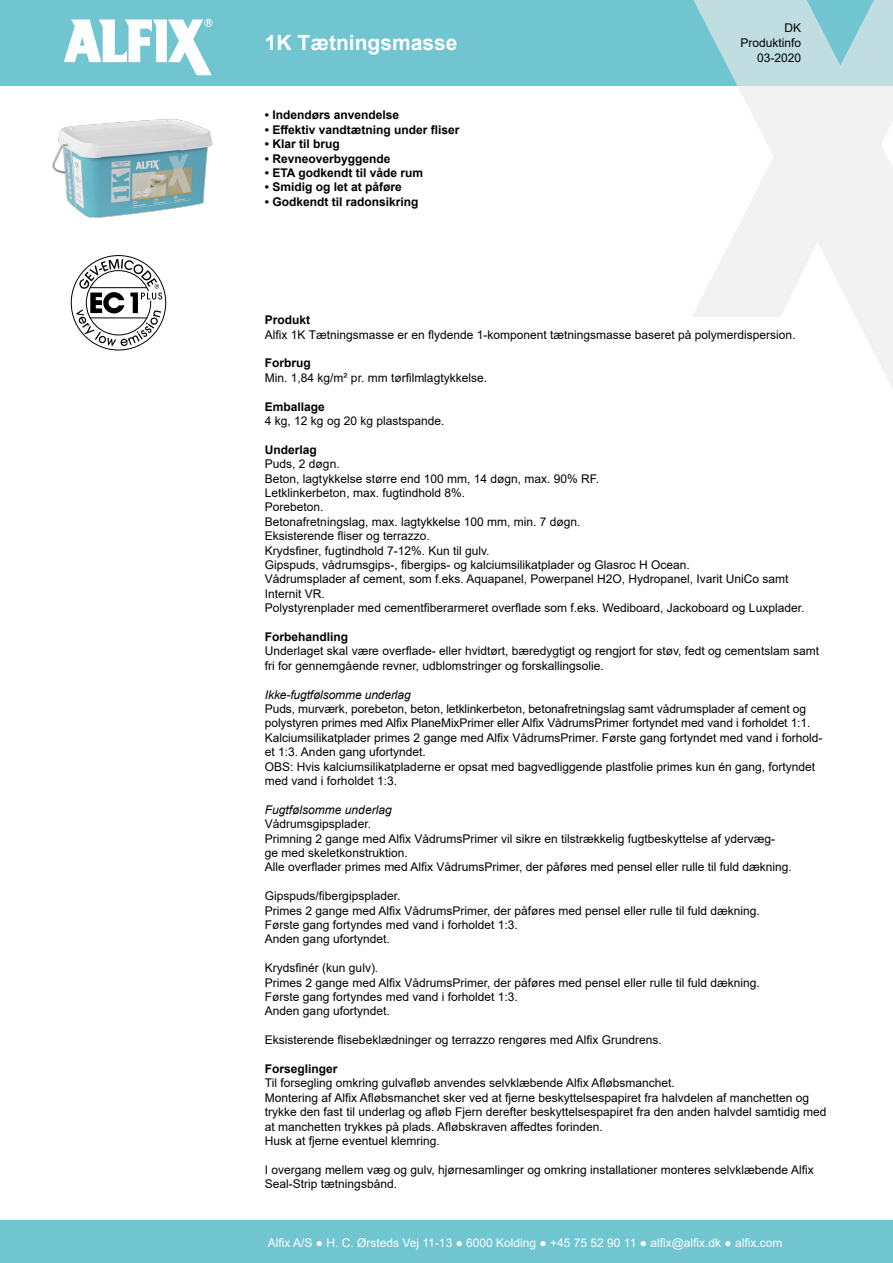
<style>
.page{position:relative;width:893px;height:1263px;background:#fff}
.page>*{position:absolute;margin:0;border:0;box-sizing:border-box;transform-origin:0 0}
.t1{font:700 21px "Arial";color:#fff}
.Brødtekst{font:12px/14.4px "Arial";color:#000}
.Brødtekst-2{font:700 12px "Arial";color:#000}
.t2{font:12px "Arial";color:#fff}
.Brødtekst-3{font:italic 12px "Arial";letter-spacing:-.01em;color:#000}
</style>
<div class="page">
<div style="left:0;top:0;width:893px;height:85px;background:#70c5d0"></div>
<div style="left:0;top:1220px;width:893px;height:43px;background:#70c5d0"></div>
<svg style="left:691px;top:0;width:202px;height:388px"></svg>
<svg style="left:64px;top:19px;width:149px;height:56px"></svg>
<img style="left:52px;top:119px;width:161px;height:99px">
<svg style="left:71px;top:255px;width:95px;height:95px"></svg>
<p class="t1" style="left:265px;top:28px;width:194px">1K Tætningsmasse</p>
<p class="Brødtekst-2" style="left:265px;top:107px;width:136px">• Indendørs anvendelse</p>
<p class="Brødtekst-2" style="left:265px;top:121px;width:196px">• Effektiv vandtætning under fliser</p>
<p class="Brødtekst-2" style="left:265px;top:135px;width:76px">• Klar til brug</p>
<p class="Brødtekst-2" style="left:265px;top:150px;width:127px">• Revneoverbyggende</p>
<p class="Brødtekst-2" style="left:265px;top:164px;width:160px">• ETA godkendt til våde rum</p>
<p class="Brødtekst-2" style="left:265px;top:179px;width:138px">• Smidig og let at påføre</p>
<p class="Brødtekst-2" style="left:265px;top:193px;width:155px">• Godkendt til radonsikring</p>
<p class="Brødtekst" style="left:785px;top:20px;width:18px">DK</p>
<p class="Brødtekst" style="left:741px;top:35px;width:62px">Produktinfo</p>
<p class="Brødtekst" style="left:757px;top:50px;width:46px">03-2020</p>
<p class="Brødtekst-2" style="left:265px;top:311px;width:47px">Produkt</p>
<p class="Brødtekst" style="left:265px;top:327px;width:532px">Alfix 1K Tætningsmasse er en flydende 1-komponent tætningsmasse baseret på polymerdispersion.</p>
<p class="Brødtekst-2" style="left:265px;top:355px;width:47px">Forbrug</p>
<p class="Brødtekst" style="left:265px;top:370px;width:224px">Min. 1,84 kg/m² pr. mm tørfilmlagtykkelse.</p>
<p class="Brødtekst-2" style="left:265px;top:398px;width:62px">Emballage</p>
<p class="Brødtekst" style="left:265px;top:413px;width:181px">4 kg, 12 kg og 20 kg plastspande.</p>
<p class="Brødtekst-2" style="left:265px;top:441px;width:54px">Underlag</p>
<p class="Brødtekst" style="left:265px;top:457px;width:76px">Puds, 2 døgn.</p>
<p class="Brødtekst" style="left:265px;top:471px;width:336px">Beton, lagtykkelse større end 100 mm, 14 døgn, max. 90% RF.</p>
<p class="Brødtekst" style="left:265px;top:485px;width:202px">Letklinkerbeton, max. fugtindhold 8%.</p>
<p class="Brødtekst" style="left:265px;top:500px;width:60px">Porebeton.</p>
<p class="Brødtekst" style="left:265px;top:514px;width:317px">Betonafretningslag, max. lagtykkelse 100 mm, min. 7 døgn.</p>
<p class="Brødtekst" style="left:265px;top:529px;width:166px">Eksisterende fliser og terrazzo.</p>
<p class="Brødtekst" style="left:265px;top:543px;width:226px">Krydsfiner, fugtindhold 7-12%. Kun til gulv.</p>
<p class="Brødtekst" style="left:265px;top:557px;width:426px">Gipspuds, vådrumsgips-, fibergips- og kalciumsilikatplader og Glasroc H Ocean.</p>
<p class="Brødtekst" style="left:265px;top:572px;width:525px">Vådrumsplader af cement, som f.eks. Aquapanel, Powerpanel H2O, Hydropanel, Ivarit UniCo samt<br>Internit VR.</p>
<p class="Brødtekst" style="left:265px;top:601px;width:541px">Polystyrenplader med cementfiberarmeret overflade som f.eks. Wediboard, Jackoboard og Luxplader.</p>
<p class="Brødtekst-2" style="left:265px;top:628px;width:85px">Forbehandling</p>
<p class="Brødtekst" style="left:265px;top:644px;width:556px">Underlaget skal være overflade- eller hvidtørt, bæredygtigt og rengjort for støv, fedt og cementslam samt fri for gennemgående revner, udblomstringer og forskallingsolie.</p>
<p class="Brødtekst-3" style="left:265px;top:687px;width:147px">Ikke-fugtfølsomme underlag</p>
<p class="Brødtekst" style="left:265px;top:701px;width:547px">Puds, murværk, porebeton, beton, letklinkerbeton, betonafretningslag samt vådrumsplader af cement og polystyren primes med Alfix PlaneMixPrimer eller Alfix VådrumsPrimer fortyndet med vand i forholdet 1:1.</p>
<p class="Brødtekst" style="left:265px;top:730px;width:559px">Kalciumsilikatplader primes 2 gange med Alfix VådrumsPrimer. Første gang fortyndet med vand i forhold&shy;et 1:3. Anden gang ufortyndet.</p>
<p class="Brødtekst" style="left:265px;top:759px;width:552px">OBS: Hvis kalciumsilikatpladerne er opsat med bagvedliggende plastfolie primes kun én gang, fortyndet med vand i forholdet 1:3.</p>
<p class="Brødtekst-3" style="left:265px;top:802px;width:128px">Fugtfølsomme underlag</p>
<p class="Brødtekst" style="left:265px;top:817px;width:108px">Vådrumsgipsplader.</p>
<p class="Brødtekst" style="left:265px;top:831px;width:512px">Primning 2 gange med Alfix VådrumsPrimer vil sikre en tilstrækkelig fugtbeskyttelse af ydervæg-</p>
<p class="Brødtekst" style="left:265px;top:845px;width:144px">ge med skeletkonstruktion.</p>
<p class="Brødtekst" style="left:265px;top:860px;width:528px">Alle overflader primes med Alfix VådrumsPrimer, der påføres med pensel eller rulle til fuld dækning.</p>
<p class="Brødtekst" style="left:265px;top:889px;width:137px">Gipspuds/fibergipsplader.</p>
<p class="Brødtekst" style="left:265px;top:903px;width:496px">Primes 2 gange med Alfix VådrumsPrimer, der påføres med pensel eller rulle til fuld dækning.</p>
<p class="Brødtekst" style="left:265px;top:917px;width:254px">Første gang fortyndes med vand i forholdet 1:3.</p>
<p class="Brødtekst" style="left:265px;top:932px;width:126px">Anden gang ufortyndet.</p>
<p class="Brødtekst" style="left:265px;top:961px;width:115px">Krydsfinér (kun gulv).</p>
<p class="Brødtekst" style="left:265px;top:975px;width:496px">Primes 2 gange med Alfix VådrumsPrimer, der påføres med pensel eller rulle til fuld dækning.</p>
<p class="Brødtekst" style="left:265px;top:989px;width:254px">Første gang fortyndes med vand i forholdet 1:3.</p>
<p class="Brødtekst" style="left:265px;top:1004px;width:126px">Anden gang ufortyndet.</p>
<p class="Brødtekst" style="left:265px;top:1033px;width:398px">Eksisterende flisebeklædninger og terrazzo rengøres med Alfix Grundrens.</p>
<p class="Brødtekst-2" style="left:265px;top:1060px;width:74px">Forseglinger</p>
<p class="Brødtekst" style="left:265px;top:1076px;width:411px">Til forsegling omkring gulvafløb anvendes selvklæbende Alfix Afløbsmanchet.</p>
<p class="Brødtekst" style="left:265px;top:1090px;width:563px">Montering af Alfix Afløbsmanchet sker ved at fjerne beskyttelsespapiret fra halvdelen af manchetten og trykke den fast til underlag og afløb Fjern derefter beskyttelsespapiret fra den anden halvdel samtidig med at manchetten trykkes på plads. Afløbskraven affedtes forinden.</p>
<p class="Brødtekst" style="left:265px;top:1133px;width:176px">Husk at fjerne eventuel klemring.</p>
<p class="Brødtekst" style="left:265px;top:1162px;width:550px">I overgang mellem væg og gulv, hjørnesamlinger og omkring installationer monteres selvklæbende Alfix<br>Seal-Strip tætningsbånd.</p>
<p class="t2" style="left:268px;top:1234px;width:516px">Alfix A/S ● H. C. Ørsteds Vej 11-13 ● 6000 Kolding ● +45 75 52 90 11 ● alfix@alfix.dk ● alfix.com</p>
</div>
